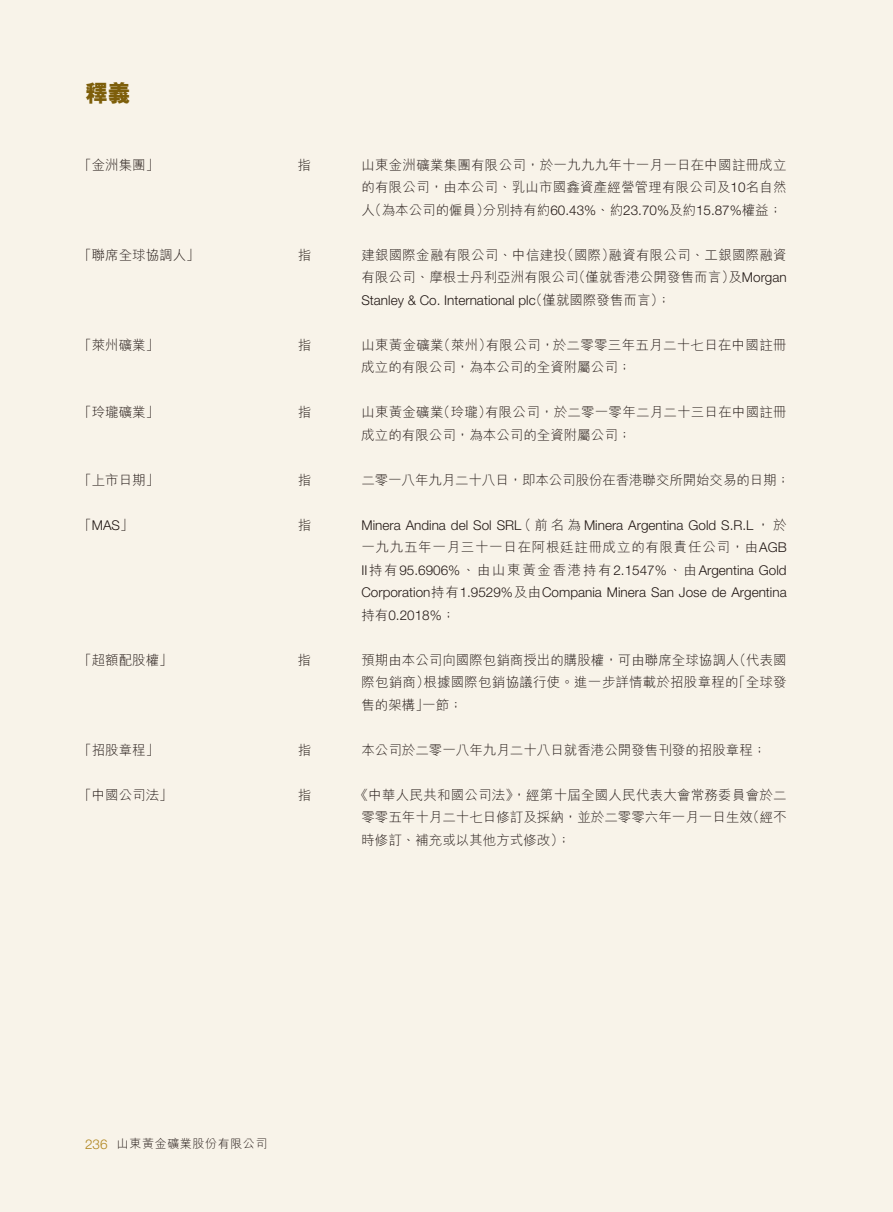
<style>
.page{position:relative;width:893px;height:1212px;background:#f8f3e9}
.page>*{position:absolute;margin:0;border:0;box-sizing:border-box;transform-origin:0 0}
.t1{font:24px "M Hei HK Xbold E Ten B5 H";color:#7d5e0a;scale:.95 1}
.t2{font:13.5px/22.5px "M Hei HK Light E Ten B5 H";color:#231916;text-align:justify}
.t3{font:300 13.5px/22.5px "Helvetica Neue LT Std";color:#231916;text-align:justify}
.t4{font:13.5px/22.5px "M Hei HK Light E Ten B5 H";letter-spacing:.02em;color:#231916}
.t5{font:13.5px "M Hei HK Light E Ten B5 H";letter-spacing:.05em;color:#231916}
.t6{font:12px "M Hei HK Light E Ten B5 H";letter-spacing:.05em;color:#231916}
.s1{font-family:"Helvetica Neue LT Std";font-weight:300}
.s2{font-family:"M Hei HK Light E Ten B5 H";font-weight:400}
.s3{font-family:"Helvetica Neue LT Std";font-weight:300;font-size:13.5px;color:#b0851e}
</style>
<div class="page">
<h1 class="t1" style="left:85px;top:84px;width:49px">釋義</h1>
<p class="t2" style="left:78px;top:155px;width:82px">「金洲集團」</p>
<p class="t2" style="left:298px;top:155px;width:15px">指</p>
<p class="t2" style="left:361px;top:155px;width:427px">山東金洲礦業集團有限公司，於一九九九年十一月一日在中國註冊成立的有限公司，由本公司、乳山市國鑫資產經營管理有限公司及<span class="s1">10</span>名自然人（為本公司的僱員）分別持有約<span class="s1">60.43%</span>、約<span class="s1">23.70%</span>及約<span class="s1">15.87%</span>權益；</p>
<p class="t2" style="left:78px;top:245px;width:123px">「聯席全球協調人」</p>
<p class="t2" style="left:298px;top:245px;width:15px">指</p>
<p class="t2" style="left:361px;top:245px;width:427px">建銀國際金融有限公司、中信建投（國際）融資有限公司、工銀國際融資有限公司、摩根士丹利亞洲有限公司（僅就香港公開發售而言）及<span class="s1">Morgan</span></p>
<p class="t3" style="left:361px;top:290px;width:311px">Stanley &amp; Co. International plc<span class="s2">（僅就國際發售而言）；</span></p>
<p class="t2" style="left:78px;top:335px;width:82px">「萊州礦業」</p>
<p class="t2" style="left:298px;top:335px;width:15px">指</p>
<p class="t4" style="left:361px;top:335px;width:427px">山東黃金礦業（萊州）有限公司，於二零零三年五月二十七日在中國註冊成立的有限公司，為本公司的全資附屬公司；</p>
<p class="t2" style="left:78px;top:403px;width:82px">「玲瓏礦業」</p>
<p class="t2" style="left:298px;top:403px;width:15px">指</p>
<p class="t2" style="left:361px;top:403px;width:427px">山東黃金礦業（玲瓏）有限公司，於二零一零年二月二十三日在中國註冊成立的有限公司，為本公司的全資附屬公司；</p>
<p class="t2" style="left:78px;top:470px;width:82px">「上市日期」</p>
<p class="t2" style="left:298px;top:470px;width:15px">指</p>
<p class="t2" style="left:361px;top:470px;width:430px">二零一八年九月二十八日，即本公司股份在香港聯交所開始交易的日期；</p>
<p class="t3" style="left:78px;top:515px;width:57px"><span class="s2">「</span>MAS<span class="s2">」</span></p>
<p class="t2" style="left:298px;top:515px;width:15px">指</p>
<p class="t3" style="left:361px;top:515px;width:427px">Minera Andina del Sol SRL<span class="s2">（前名為</span> Minera Argentina Gold S.R.L <span class="s2">，於</span></p>
<p class="t5" style="left:361px;top:542px;width:427px">一九九五年一月三十一日在阿根廷註冊成立的有限責任公司，由<span class="s1">AGB</span></p>
<p class="t3" style="left:361px;top:560px;width:427px">II<span class="s2">持有</span>95.6906%<span class="s2">、由山東黃金香港持有</span>2.1547%<span class="s2">、由</span>Argentina Gold Corporation<span class="s2">持有</span>1.9529%<span class="s2">及由</span>Compania Minera San Jose de Argentina<span class="s2">持有</span>0.2018%<span class="s2">；</span></p>
<p class="t2" style="left:78px;top:650px;width:96px">「超額配股權」</p>
<p class="t2" style="left:298px;top:650px;width:15px">指</p>
<p class="t2" style="left:361px;top:650px;width:427px">預期由本公司向國際包銷商授出的購股權，可由聯席全球協調人（代表國際包銷商）根據國際包銷協議行使。進一步詳情載於招股章程的「全球發售的架構」一節；</p>
<p class="t2" style="left:78px;top:740px;width:82px">「招股章程」</p>
<p class="t2" style="left:298px;top:740px;width:15px">指</p>
<p class="t2" style="left:361px;top:740px;width:406px">本公司於二零一八年九月二十八日就香港公開發售刊發的招股章程；</p>
<p class="t2" style="left:78px;top:785px;width:96px">「中國公司法」</p>
<p class="t2" style="left:298px;top:785px;width:15px">指</p>
<p class="t2" style="left:361px;top:785px;width:427px;text-indent:-7px">《中華人民共和國公司法》，經第十屆全國人民代表大會常務委員會於二零零五年十月二十七日修訂及採納，並於二零零六年一月一日生效（經不時修訂、補充或以其他方式修改）；</p>
<p class="t6" style="left:85px;top:1139px;width:184px"><span class="s3">236</span> 山東黃金礦業股份有限公司</p>
</div>
